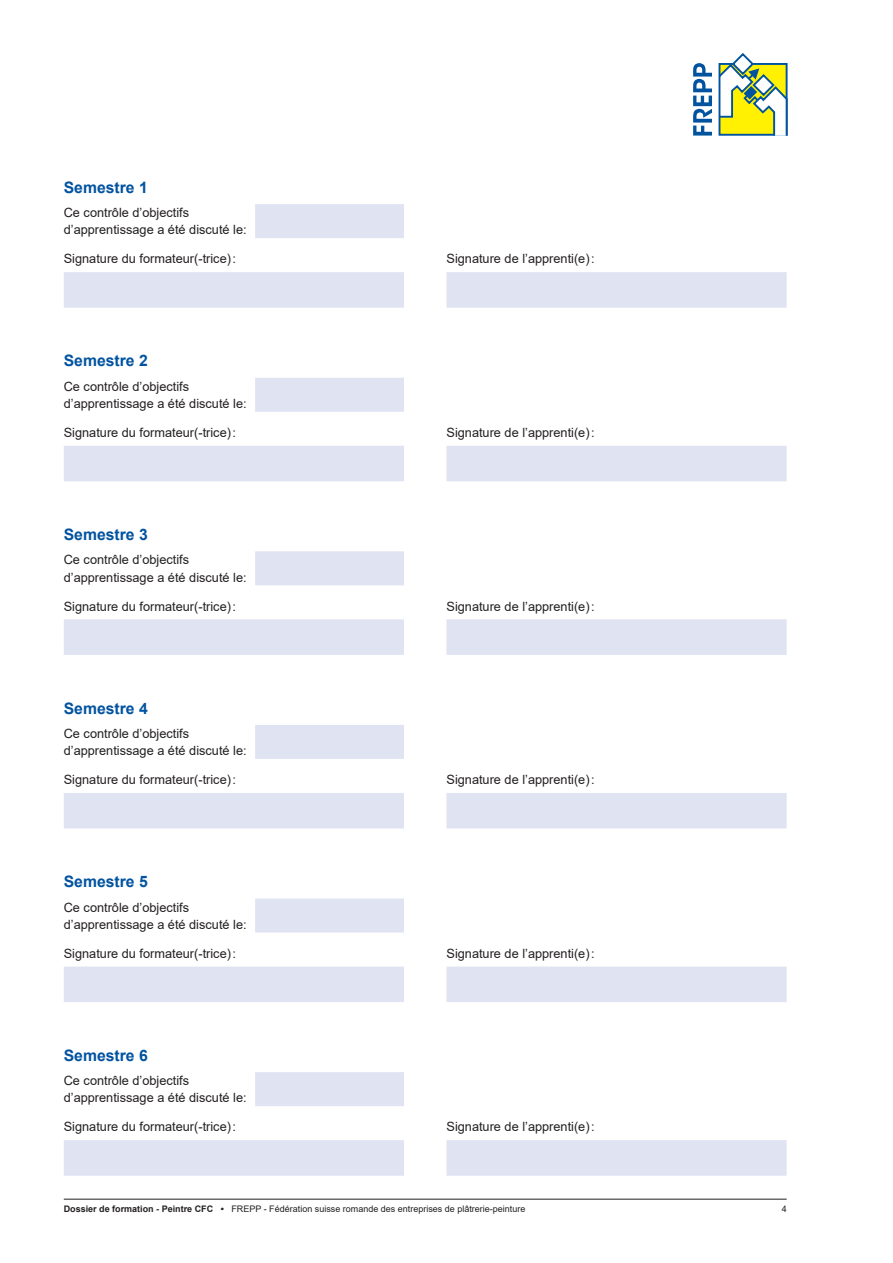
<style>
.page{position:relative;width:893px;height:1263px;background:#fff}
.page>*{position:absolute;margin:0;border:0;box-sizing:border-box;transform-origin:0 0}
.t1{font:700 15.75px "Arial";color:#0153a0}
.t2{font:12.75px/17.2px "Arial";color:#231f20}
.t3{font:9px "Arial";color:#231f20}
.s1{font-weight:700}
</style>
<div class="page">
<svg style="left:693px;top:53px;width:95px;height:83px"></svg>
<hr style="left:64px;top:1199px;width:723px;height:1px;background:#231f20">
<svg style="left:64px;top:204px;width:723px;height:104px"></svg>
<svg style="left:64px;top:378px;width:723px;height:103px"></svg>
<svg style="left:64px;top:551px;width:723px;height:104px"></svg>
<svg style="left:64px;top:725px;width:723px;height:103px"></svg>
<svg style="left:64px;top:898px;width:723px;height:104px"></svg>
<svg style="left:64px;top:1072px;width:723px;height:104px"></svg>
<p class="t1" style="left:64px;top:176px;width:86px">Semestre 1</p>
<p class="t2" style="left:64px;top:204px;width:184px">Ce contrôle d’objectifs d’apprentissage a été discuté le:</p>
<p class="t2" style="left:64px;top:250px;width:174px">Signature du formateur(-trice):</p>
<p class="t2" style="left:446px;top:250px;width:150px">Signature de l’apprenti(e):</p>
<p class="t1" style="left:64px;top:350px;width:86px">Semestre 2</p>
<p class="t2" style="left:64px;top:378px;width:184px">Ce contrôle d’objectifs d’apprentissage a été discuté le:</p>
<p class="t2" style="left:64px;top:424px;width:174px">Signature du formateur(-trice):</p>
<p class="t2" style="left:446px;top:424px;width:150px">Signature de l’apprenti(e):</p>
<p class="t1" style="left:64px;top:523px;width:86px">Semestre 3</p>
<p class="t2" style="left:64px;top:551px;width:184px">Ce contrôle d’objectifs d’apprentissage a été discuté le:</p>
<p class="t2" style="left:64px;top:597px;width:174px">Signature du formateur(-trice):</p>
<p class="t2" style="left:446px;top:597px;width:150px">Signature de l’apprenti(e):</p>
<p class="t1" style="left:64px;top:697px;width:86px">Semestre 4</p>
<p class="t2" style="left:64px;top:725px;width:184px">Ce contrôle d’objectifs d’apprentissage a été discuté le:</p>
<p class="t2" style="left:64px;top:771px;width:174px">Signature du formateur(-trice):</p>
<p class="t2" style="left:446px;top:771px;width:150px">Signature de l’apprenti(e):</p>
<p class="t1" style="left:64px;top:871px;width:86px">Semestre 5</p>
<p class="t2" style="left:64px;top:898px;width:184px">Ce contrôle d’objectifs d’apprentissage a été discuté le:</p>
<p class="t2" style="left:64px;top:945px;width:174px">Signature du formateur(-trice):</p>
<p class="t2" style="left:446px;top:945px;width:150px">Signature de l’apprenti(e):</p>
<p class="t1" style="left:64px;top:1044px;width:86px">Semestre 6</p>
<p class="t2" style="left:64px;top:1072px;width:184px">Ce contrôle d’objectifs d’apprentissage a été discuté le:</p>
<p class="t2" style="left:64px;top:1118px;width:174px">Signature du formateur(-trice):</p>
<p class="t2" style="left:446px;top:1118px;width:150px">Signature de l’apprenti(e):</p>
<p class="t3" style="left:64px;top:1203px;width:463px"><span class="s1">Dossier de formation - Peintre CFC •</span> FREPP - Fédération suisse romande des entreprises de plâtrerie-peinture</p>
<p class="t3" style="left:782px;top:1203px;width:7px">4</p>
</div>
